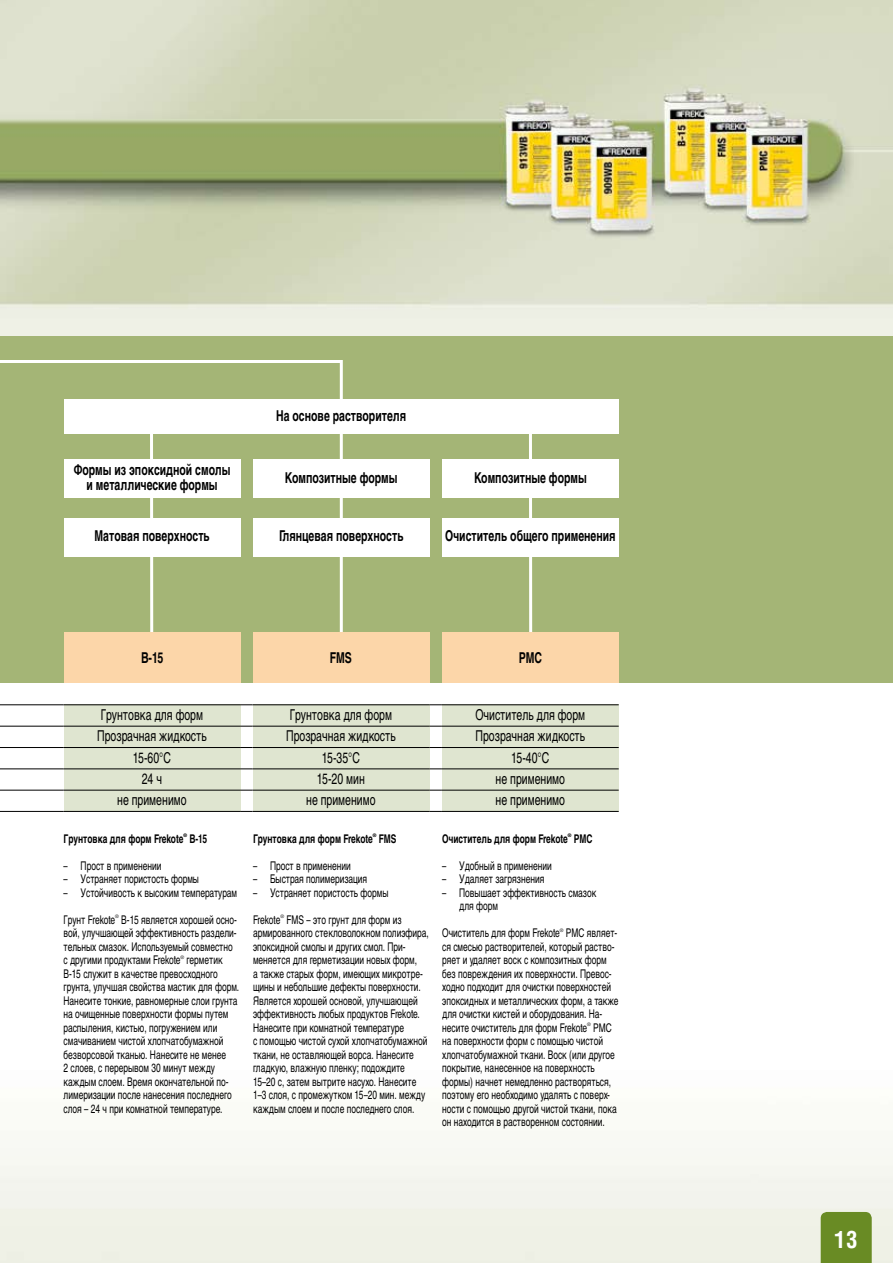
<style>
.page{position:relative;width:893px;height:1263px;background:#fff}
.page>*{position:absolute;margin:0;border:0;box-sizing:border-box;transform-origin:0 0}
.t1{font:700 24px "Helios Cond";color:#fff}
.t2{font:15px "Helvetica Cyr Upright";color:#000;scale:.7 1}
.t3{font:700 15px/15px "Helvetica Cyr";color:#000;text-align:center;scale:.7 1}
.t4{font:12px/13.5px "Helvetica Cyr Upright";color:#000;scale:.7 1}
.t5{font:700 12px "Helvetica Cyr";color:#000;scale:.7 1}
.t6{font:12px "Helvetica Cyr Upright";letter-spacing:-.02em;color:#000;scale:.7 1}
.t7{font:4.8px "Helios Cond";color:#000}
.t8{font:700 4.8px "Helios";color:#000}
</style>
<div class="page">
<img style="left:0;top:0;width:893px;height:1263px">
<div style="left:821px;top:1212px;width:51px;height:51px;background:#698b24"></div>
<div style="left:0;top:336px;width:893px;height:347px;background:#a4b576"></div>
<div style="left:64px;top:704px;width:176px;height:108px;background:#dfe5d0"></div>
<div style="left:253px;top:704px;width:176px;height:108px;background:#dfe5d0"></div>
<div style="left:442px;top:704px;width:177px;height:108px;background:#dfe5d0"></div>
<hr style="left:0;top:704px;width:64px;height:1px;background:#000">
<hr style="left:64px;top:704px;width:176px;height:1px;background:#000">
<svg style="left:240px;top:704px;width:13px;height:1px"></svg>
<hr style="left:253px;top:704px;width:176px;height:1px;background:#000">
<svg style="left:429px;top:704px;width:13px;height:1px"></svg>
<hr style="left:442px;top:704px;width:177px;height:1px;background:#000">
<hr style="left:0;top:726px;width:64px;height:1px;background:#000">
<hr style="left:64px;top:726px;width:176px;height:1px;background:#000">
<svg style="left:240px;top:726px;width:13px;height:1px"></svg>
<hr style="left:253px;top:726px;width:176px;height:1px;background:#000">
<svg style="left:429px;top:726px;width:13px;height:1px"></svg>
<hr style="left:442px;top:726px;width:177px;height:1px;background:#000">
<hr style="left:0;top:747px;width:64px;height:1px;background:#000">
<hr style="left:64px;top:747px;width:176px;height:1px;background:#000">
<svg style="left:240px;top:747px;width:13px;height:1px"></svg>
<hr style="left:253px;top:747px;width:176px;height:1px;background:#000">
<svg style="left:429px;top:747px;width:13px;height:1px"></svg>
<hr style="left:442px;top:747px;width:177px;height:1px;background:#000">
<hr style="left:0;top:768px;width:64px;height:1px;background:#000">
<hr style="left:64px;top:768px;width:176px;height:1px;background:#000">
<svg style="left:240px;top:768px;width:13px;height:1px"></svg>
<hr style="left:253px;top:768px;width:176px;height:1px;background:#000">
<svg style="left:429px;top:768px;width:13px;height:1px"></svg>
<hr style="left:442px;top:768px;width:177px;height:1px;background:#000">
<hr style="left:0;top:790px;width:64px;height:1px;background:#000">
<hr style="left:64px;top:790px;width:176px;height:1px;background:#000">
<svg style="left:240px;top:790px;width:13px;height:1px"></svg>
<hr style="left:253px;top:790px;width:176px;height:1px;background:#000">
<svg style="left:429px;top:790px;width:13px;height:1px"></svg>
<hr style="left:442px;top:790px;width:177px;height:1px;background:#000">
<hr style="left:0;top:811px;width:64px;height:1px;background:#000">
<hr style="left:64px;top:811px;width:176px;height:1px;background:#000">
<svg style="left:240px;top:811px;width:13px;height:1px"></svg>
<hr style="left:253px;top:811px;width:176px;height:1px;background:#000">
<svg style="left:429px;top:811px;width:13px;height:1px"></svg>
<hr style="left:442px;top:811px;width:177px;height:1px;background:#000">
<svg style="left:0;top:360px;width:344px;height:288px"></svg>
<div style="left:253px;top:632px;width:176px;height:51px;background:#fcd6a9"></div>
<hr style="left:150px;top:425px;width:3px;height:217px;background:#fff">
<hr style="left:529px;top:425px;width:3px;height:217px;background:#fff">
<div style="left:253px;top:459px;width:176px;height:38px;background:#fff"></div>
<div style="left:253px;top:519px;width:176px;height:38px;background:#fff"></div>
<div style="left:64px;top:459px;width:176px;height:38px;background:#fff"></div>
<div style="left:64px;top:519px;width:176px;height:38px;background:#fff"></div>
<div style="left:64px;top:632px;width:176px;height:51px;background:#fcd6a9"></div>
<div style="left:64px;top:400px;width:555px;height:34px;background:#fff"></div>
<div style="left:442px;top:459px;width:177px;height:38px;background:#fff"></div>
<div style="left:442px;top:519px;width:177px;height:38px;background:#fff"></div>
<div style="left:442px;top:632px;width:177px;height:51px;background:#fcd6a9"></div>
<p class="t3" style="left:74px;top:462px;width:226px">Формы из эпоксидной смолы и металлические формы</p>
<p class="t3" style="left:94px;top:529px;width:166px">Матовая поверхность</p>
<p class="t3" style="left:141px;top:650px;width:33px">B-15</p>
<p class="t3" style="left:276px;top:408px;width:187px">На основе растворителя</p>
<p class="t3" style="left:285px;top:470px;width:163px">Композитные формы</p>
<p class="t3" style="left:279px;top:529px;width:179px">Глянцевая поверхность</p>
<p class="t3" style="left:474px;top:470px;width:163px">Композитные формы</p>
<p class="t3" style="left:445px;top:529px;width:245px">Очиститель общего применения</p>
<p class="t3" style="left:330px;top:650px;width:33px">FMS</p>
<p class="t3" style="left:519px;top:650px;width:35px">PMC</p>
<p class="t2" style="left:101px;top:706px;width:148px">Грунтовка для форм</p>
<p class="t2" style="left:290px;top:706px;width:148px">Грунтовка для форм</p>
<p class="t2" style="left:475px;top:706px;width:159px">Очиститель для форм</p>
<p class="t2" style="left:97px;top:728px;width:158px">Прозрачная жидкость</p>
<p class="t2" style="left:286px;top:728px;width:158px">Прозрачная жидкость</p>
<p class="t2" style="left:476px;top:728px;width:158px">Прозрачная жидкость</p>
<p class="t2" style="left:133px;top:749px;width:56px">15-60°C</p>
<p class="t2" style="left:322px;top:749px;width:56px">15-35°C</p>
<p class="t2" style="left:511px;top:749px;width:56px">15-40°C</p>
<p class="t2" style="left:142px;top:770px;width:30px">24 ч</p>
<p class="t2" style="left:317px;top:770px;width:70px">15-20 мин</p>
<p class="t2" style="left:496px;top:770px;width:101px">не применимо</p>
<p class="t2" style="left:117px;top:792px;width:101px">не применимо</p>
<p class="t2" style="left:306px;top:792px;width:101px">не применимо</p>
<p class="t2" style="left:496px;top:792px;width:101px">не применимо</p>
<p class="t5" style="left:64px;top:831px;width:173px">Грунтовка для форм Frekote</p>
<p class="t8" style="left:183px;top:833px;width:5px">®</p>
<p class="t5" style="left:189px;top:831px;width:27px">B-15</p>
<p class="t4" style="left:64px;top:859px;width:141px">– Прост в применении</p>
<p class="t4" style="left:64px;top:872px;width:195px">– Устраняет пористость формы</p>
<p class="t4" style="left:64px;top:886px;width:250px">– Устойчивость к высоким температурам</p>
<p class="t4" style="left:64px;top:913px;width:75px">Грунт Frekote</p>
<p class="t7" style="left:115px;top:914px;width:5px">®</p>
<p class="t4" style="left:64px;top:913px;width:249px;text-indent:58px">B-15 является хорошей осно&shy;вой, улучшающей эффективность раздели&shy;тельных смазок. Используемый совместно с другими продуктами Frekote</p>
<p class="t7" style="left:181px;top:954px;width:5px">®</p>
<p class="t4" style="left:64px;top:953px;width:252px;text-indent:123px">герметик B-15 служит в качестве превосходного грунта, улучшая свойства мастик для форм.<br>Нанесите тонкие, равномерные слои грунта на очищенные поверхности формы путем распыления, кистью, погружением или смачиванием чистой хлопчатобумажной безворсовой тканью. Нанесите не менее<br>2 слоев, с перерывом 30 минут между каждым слоем. Время окончательной по&shy;лимеризации после нанесения последнего слоя – 24 ч при комнатной температуре.</p>
<p class="t5" style="left:253px;top:831px;width:173px">Грунтовка для форм Frekote</p>
<p class="t8" style="left:373px;top:833px;width:5px">®</p>
<p class="t5" style="left:379px;top:831px;width:27px">FMS</p>
<p class="t4" style="left:253px;top:859px;width:141px">– Прост в применении</p>
<p class="t4" style="left:253px;top:872px;width:165px">– Быстрая полимеризация</p>
<p class="t4" style="left:253px;top:886px;width:195px">– Устраняет пористость формы</p>
<p class="t6" style="left:253px;top:913px;width:41px">Frekote</p>
<p class="t7" style="left:280px;top:914px;width:5px">®</p>
<p class="t4" style="left:253px;top:913px;width:253px;text-indent:33px">FMS – это грунт для форм из армированного стекловолокном полиэфира, эпоксидной смолы и других смол. При&shy;меняется для герметизации новых форм,<br>а также старых форм, имеющих микротре&shy;щины и небольшие дефекты поверхности.<br>Является хорошей основой, улучшающей эффективность любых продуктов Frekote.<br>Нанесите при комнатной температуре<br>с помощью чистой сухой хлопчатобумажной ткани, не оставляющей ворса. Нанесите гладкую, влажную пленку; подождите 15–20 с, затем вытрите насухо. Нанесите 1–3 слоя, с промежутком 15–20 мин. между каждым слоем и после последнего слоя.</p>
<p class="t5" style="left:442px;top:831px;width:181px">Очиститель для форм Frekote</p>
<p class="t8" style="left:568px;top:833px;width:5px">®</p>
<p class="t5" style="left:574px;top:831px;width:28px">PMC</p>
<p class="t4" style="left:442px;top:859px;width:158px">– Удобный в применении</p>
<p class="t4" style="left:442px;top:872px;width:147px">– Удаляет загрязнения</p>
<p class="t4" style="left:459px;top:886px;width:198px;text-indent:-17px">– Повышает эффективность смазок для форм</p>
<p class="t4" style="left:442px;top:926px;width:170px">Очиститель для форм Frekote</p>
<p class="t7" style="left:560px;top:927px;width:5px">®</p>
<p class="t4" style="left:442px;top:926px;width:253px;text-indent:124px">PMC являет&shy;ся смесью растворителей, который раство&shy;ряет и удаляет воск с композитных форм без повреждения их поверхности. Превос&shy;ходно подходит для очистки поверхностей эпоксидных и металлических форм, а также для очистки кистей и оборудования. На&shy;несите очиститель для форм Frekote</p>
<p class="t7" style="left:587px;top:1022px;width:5px">®</p>
<p class="t4" style="left:442px;top:1021px;width:251px;text-indent:151px">PMC на поверхности форм с помощью чистой хлопчатобумажной ткани. Воск (или другое покрытие, нанесенное на поверхность формы) начнет немедленно растворяться, поэтому его необходимо удалять с поверх&shy;ности с помощью другой чистой ткани, пока он находится в растворенном состоянии.</p>
<h1 class="t1" style="left:834px;top:1225px;width:25px">13</h1>
</div>
